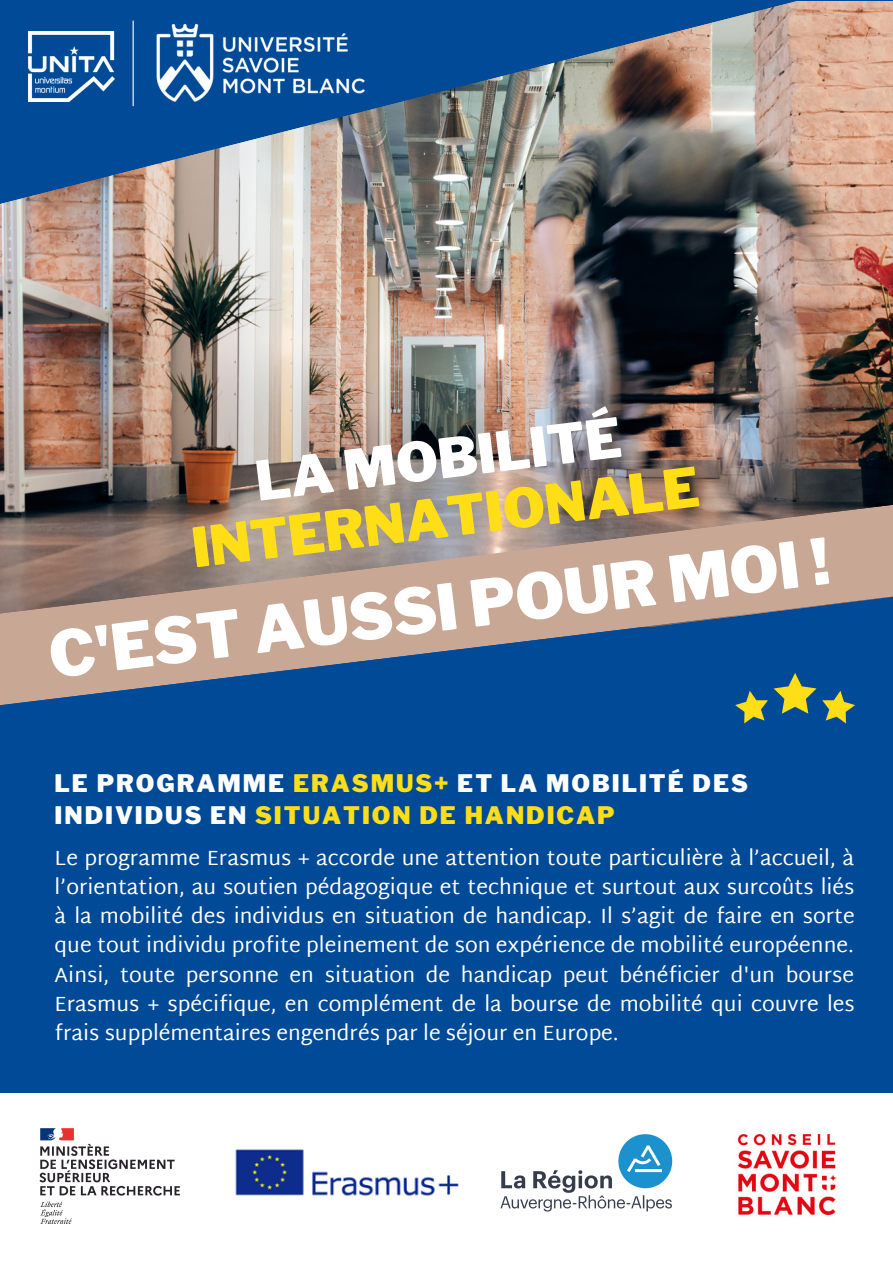
<style>
.page{position:relative;width:893px;height:1264px;background:#fff}
.page>*{position:absolute;margin:0;border:0;box-sizing:border-box;transform-origin:0 0}
.t1{font:900 63px "Libre Franklin";color:#fff}
.t2{font:900 54px "Libre Franklin";color:#ffde17}
.t3{font:900 54px "Libre Franklin";color:#fff}
.t4{font:900 24px/32.5px "Libre Franklin";letter-spacing:.08em;color:#fff}
.t5{font:21px/29.2px "Martel Sans";color:#fff;text-align:justify}
.s1{color:#ffde17}
</style>
<div class="page">
<img style="left:0;top:1px;width:892px;height:493px">
<div style="left:0;top:716px;width:892px;height:377px;background:#004a98"></div>
<svg style="left:0;top:494px;width:892px;height:222px;background:#7e7f8b"></svg>
<img style="left:0;top:0;width:876px;height:219px">
<img style="left:500px;top:1134px;width:173px;height:78px">
<img style="left:133px;top:9px;width:256px;height:108px">
<img style="left:235px;top:1149px;width:224px;height:47px">
<svg style="left:822px;top:690px;width:33px;height:33px"></svg>
<svg style="left:735px;top:673px;width:81px;height:50px;background:#4b7571"></svg>
<img style="left:39px;top:1128px;width:141px;height:96px">
<img style="left:28px;top:32px;width:87px;height:70px">
<img style="left:737px;top:1133px;width:100px;height:82px">
<hr style="left:133px;top:21px;width:1px;height:85px;background:#fff">
<h2 class="t3" style="left:252px;top:449px;width:369px;rotate:-7deg">LA MOBILITÉ</h2>
<h2 class="t2" style="left:188px;top:516px;width:512px;rotate:-7deg">INTERNATIONALE</h2>
<h1 class="t1" style="left:45px;top:618px;width:786px;rotate:-7deg">C'EST AUSSI POUR MOI !</h1>
<p class="t4" style="left:55px;top:767px;width:694px">LE PROGRAMME <span class="s1">ERASMUS+</span> ET LA MOBILITÉ DES<br>INDIVIDUS EN <span class="s1">SITUATION DE HANDICAP</span></p>
<p class="t5" style="left:55px;top:842px;width:801px">Le programme Erasmus + accorde une attention toute particulière à l’accueil, à l’orientation, au soutien pédagogique et technique et surtout aux surcoûts liés à la mobilité des individus en situation de handicap. Il s’agit de faire en sorte que tout individu profite pleinement de son expérience de mobilité européenne.<br>Ainsi, toute personne en situation de handicap peut bénéficier d'un bourse Erasmus + spécifique, en complément de la bourse de mobilité qui couvre les frais supplémentaires engendrés par le séjour en Europe.</p>
</div>
